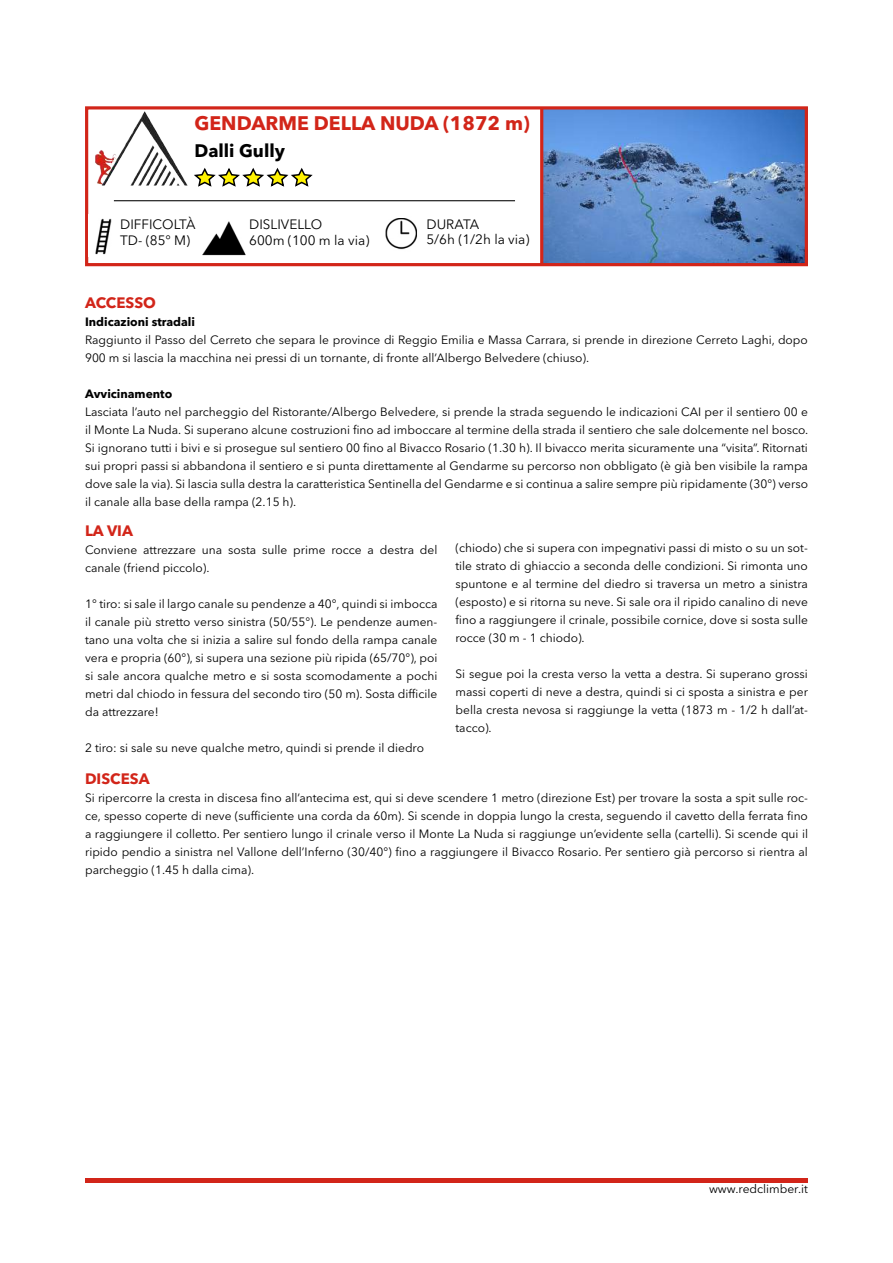
<style>
.page{position:relative;width:893px;height:1263px;background:#fff}
.page>*{position:absolute;margin:0;border:0;box-sizing:border-box;transform-origin:0 0}
.t1{font:700 19.5px "Avenir Next LT Pro";color:#d22519}
.t2{font:700 18px "Avenir Next LT Pro";color:#000}
.t3{font:700 15px "Avenir Next LT Pro";color:#d22519}
.t4{font:13.5px "Avenir Next LT Pro";color:#000}
.t5{font:12px/18px "Avenir Next LT Pro";color:#000;text-align:justify}
.t6{font:700 12px "Avenir Next LT Pro";color:#000}
</style>
<div class="page">
<img style="left:543px;top:110px;width:261px;height:152px">
<hr style="left:85px;top:1178px;width:723px;height:4px;background:#d22519">
<img style="left:95px;top:112px;width:93px;height:74px">
<div style="left:85px;top:106px;width:723px;height:160px;border:3px solid #d22519"></div>
<img style="left:95px;top:218px;width:17px;height:37px">
<img style="left:202px;top:221px;width:44px;height:35px">
<img style="left:385px;top:218px;width:32px;height:32px">
<svg style="left:194px;top:168px;width:119px;height:19px"></svg>
<hr style="left:540px;top:109px;width:3px;height:156px;background:#d22519">
<hr style="left:114px;top:200px;width:401px;height:1px;background:#000">
<h1 class="t1" style="left:194px;top:111px;width:337px">GENDARME DELLA NUDA (1872 m)</h1>
<h2 class="t2" style="left:194px;top:139px;width:92px">Dalli Gully</h2>
<p class="t4" style="left:120px;top:216px;width:77px">DIFFICOLTÀ</p>
<p class="t4" style="left:249px;top:216px;width:74px">DISLIVELLO</p>
<p class="t4" style="left:426px;top:216px;width:54px">DURATA</p>
<p class="t4" style="left:120px;top:233px;width:72px">TD- (85° M)</p>
<p class="t4" style="left:249px;top:233px;width:122px">600m (100 m la via)</p>
<p class="t4" style="left:426px;top:231px;width:105px">5/6h (1/2h la via)</p>
<p class="t3" style="left:85px;top:293px;width:72px">ACCESSO</p>
<p class="t6" style="left:85px;top:314px;width:112px">Indicazioni stradali</p>
<p class="t5" style="left:85px;top:330px;width:724px">Raggiunto il Passo del Cerreto che separa le province di Reggio Emilia e Massa Carrara, si prende in direzione Cerreto Laghi, dopo<br>900 m si lascia la macchina nei pressi di un tornante, di fronte all’Albergo Belvedere (chiuso).</p>
<p class="t6" style="left:85px;top:386px;width:89px">Avvicinamento</p>
<p class="t5" style="left:85px;top:402px;width:725px">Lasciata l’auto nel parcheggio del Ristorante/Albergo Belvedere, si prende la strada seguendo le indicazioni CAI per il sentiero 00 e il Monte La Nuda. Si superano alcune costruzioni fino ad imboccare al termine della strada il sentiero che sale dolcemente nel bosco.<br>Si ignorano tutti i bivi e si prosegue sul sentiero 00 fino al Bivacco Rosario (1.30 h). Il bivacco merita sicuramente una “visita”. Ritornati sui propri passi si abbandona il sentiero e si punta direttamente al Gendarme su percorso non obbligato (è già ben visibile la rampa dove sale la via). Si lascia sulla destra la caratteristica Sentinella del Gendarme e si continua a salire sempre più ripidamente (30°) verso il canale alla base della rampa (2.15 h).</p>
<p class="t3" style="left:85px;top:522px;width:49px">LA VIA</p>
<p class="t5" style="left:85px;top:541px;width:354px">Conviene attrezzare una sosta sulle prime rocce a destra del canale (friend piccolo).</p>
<p class="t5" style="left:85px;top:595px;width:354px">1° tiro: si sale il largo canale su pendenze a 40°, quindi si imbocca il canale più stretto verso sinistra (50/55°). Le pendenze aumen&shy;tano una volta che si inizia a salire sul fondo della rampa canale vera e propria (60°), si supera una sezione più ripida (65/70°), poi si sale ancora qualche metro e si sosta scomodamente a pochi metri dal chiodo in fessura del secondo tiro (50 m). Sosta difficile da attrezzare!</p>
<p class="t5" style="left:85px;top:739px;width:341px">2 tiro: si sale su neve qualche metro, quindi si prende il diedro</p>
<p class="t5" style="left:455px;top:539px;width:354px">(chiodo) che si supera con impegnativi passi di misto o su un sot&shy;tile strato di ghiaccio a seconda delle condizioni. Si rimonta uno spuntone e al termine del diedro si traversa un metro a sinistra (esposto) e si ritorna su neve. Si sale ora il ripido canalino di neve fino a raggiungere il crinale, possibile cornice, dove si sosta sulle rocce (30 m - 1 chiodo).</p>
<p class="t5" style="left:455px;top:665px;width:354px">Si segue poi la cresta verso la vetta a destra. Si superano grossi massi coperti di neve a destra, quindi si ci sposta a sinistra e per bella cresta nevosa si raggiunge la vetta (1873 m - 1/2 h dall’at&shy;tacco).</p>
<p class="t3" style="left:85px;top:770px;width:66px">DISCESA</p>
<p class="t5" style="left:85px;top:789px;width:724px">Si ripercorre la cresta in discesa fino all’antecima est, qui si deve scendere 1 metro (direzione Est) per trovare la sosta a spit sulle roc&shy;ce, spesso coperte di neve (sufficiente una corda da 60m). Si scende in doppia lungo la cresta, seguendo il cavetto della ferrata fino a raggiungere il colletto. Per sentiero lungo il crinale verso il Monte La Nuda si raggiunge un’evidente sella (cartelli). Si scende qui il ripido pendio a sinistra nel Vallone dell’Inferno (30/40°) fino a raggiungere il Bivacco Rosario. Per sentiero già percorso si rientra al parcheggio (1.45 h dalla cima).</p>
<p class="t5" style="left:709px;top:1180px;width:100px">www.redclimber.it</p>
</div>
